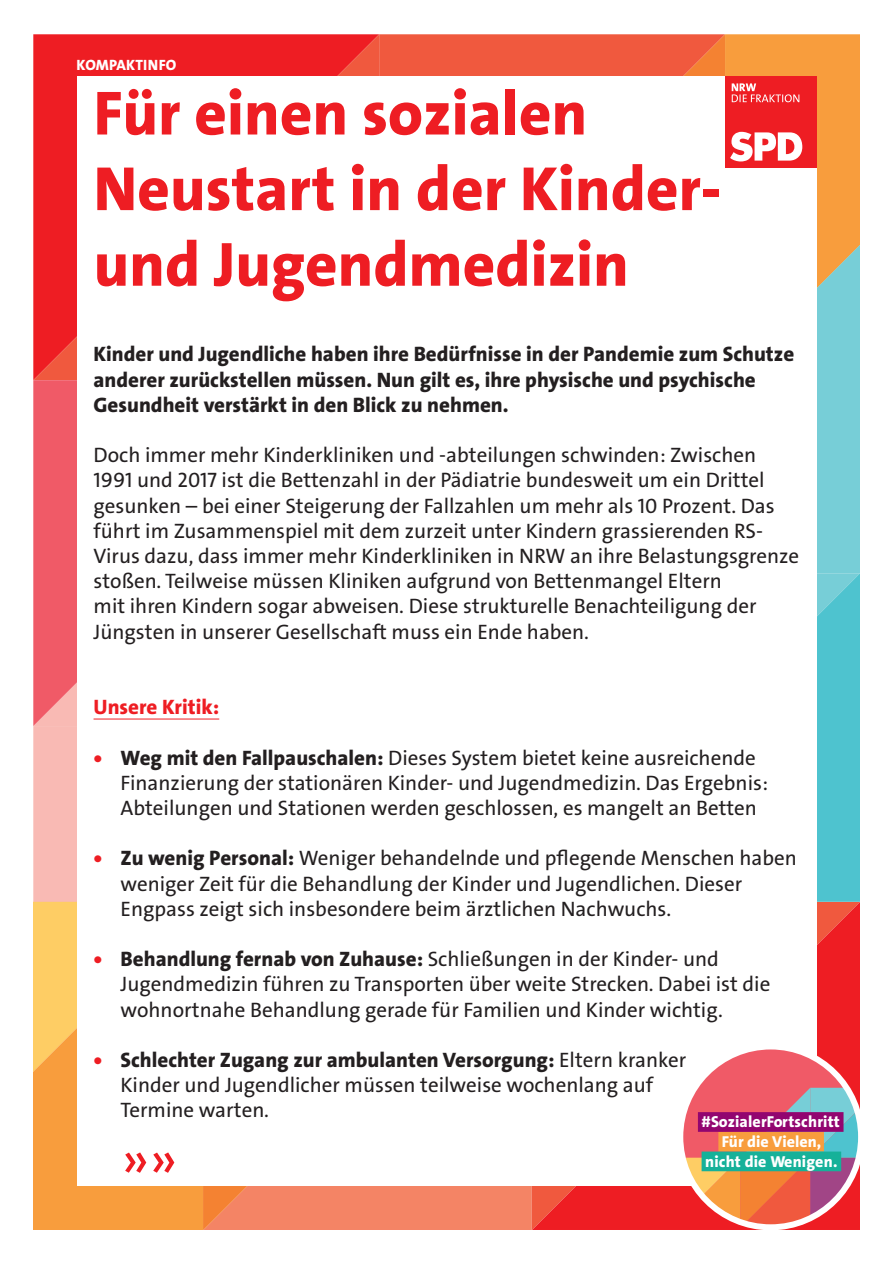
<style>
.page{position:relative;width:893px;height:1263px;background:#fff}
.page>*{position:absolute;margin:0;border:0;box-sizing:border-box;transform-origin:0 0}
.t1{font:63px/75.6px "The Sans LP8 Ex Bld";color:#ee1d23}
.t2{font:21px/25.2px "The Sans LP5 Plain";color:#231f20}
.t3{font:21px/25.2px "The Sans LP8 Ex Bld";color:#231f20}
.t4{font:21px "The Sans LP8 Ex Bld";color:#ee1d23}
.t5{font:15.9px/19.6px "The Sans LP8 Ex Bld";letter-spacing:.01em;color:#fff;text-align:center}
.t6{font:15px "The Sans LP8 Ex Bld";letter-spacing:.01em;color:#fff}
.s1{font-family:"The Sans LP8 Ex Bld";color:#ee1d23}
.s2{font-family:"The Sans LP8 Ex Bld"}
.s3{color:#ee1d23}
.s4{font-family:"The Sans LP5 Plain"}
</style>
<div class="page">
<div style="left:725px;top:34px;width:134px;height:178px;background:#f89d3d"></div>
<svg style="left:34px;top:34px;width:345px;height:346px;background:#ee2428"></svg>
<div style="left:34px;top:380px;width:43px;height:346px;background:#f05a67"></div>
<svg style="left:817px;top:212px;width:42px;height:33px"></svg>
<svg style="left:379px;top:34px;width:346px;height:42px;background:#f05c3f"></svg>
<div style="left:34px;top:726px;width:43px;height:176px;background:#f9bab4"></div>
<div style="left:34px;top:1105px;width:169px;height:124px;background:#f89d3d"></div>
<svg style="left:532px;top:902px;width:327px;height:327px;background:#ee292b"></svg>
<svg style="left:817px;top:573px;width:42px;height:329px;background:#51c3cf"></svg>
<svg style="left:34px;top:902px;width:43px;height:203px;background:#fcbf59"></svg>
<svg style="left:203px;top:1186px;width:329px;height:43px;background:#f48361"></svg>
<svg style="left:817px;top:245px;width:42px;height:328px;background:#7fcacc"></svg>
<div style="left:77px;top:77px;width:739px;height:1109px;background:#fff"></div>
<svg style="left:125px;top:1152px;width:49px;height:21px"></svg>
<div style="left:680px;top:1046px;width:181px;height:181px;background:#f05a67;border-radius:50%"></div>
<svg style="left:680px;top:1088px;width:180px;height:139px"></svg>
<div style="left:677px;top:1043px;width:187px;height:187px;border:6px solid #fff;border-radius:50%"></div>
<div style="left:718px;top:1132px;width:106px;height:19px;background:#f89d3d"></div>
<div style="left:702px;top:1151px;width:139px;height:20px;background:#16b199"></div>
<div style="left:698px;top:1112px;width:145px;height:20px;background:#920570"></div>
<hr style="left:94px;top:719px;width:125px;height:1px;background:#ee1d23">
<div style="left:725px;top:77px;width:91px;height:91px;background:#ee1d23"></div>
<svg style="left:730px;top:132px;width:72px;height:29px"></svg>
<svg style="left:732px;top:83px;width:67px;height:19px"></svg>
<p class="t6" style="left:77px;top:55px;width:101px">KOMPAKTINFO</p>
<h1 class="t1" style="left:94px;top:76px;width:629px">Für einen sozialen<br>Neustart in der Kinder&shy;und Jugendmedizin</h1>
<p class="t3" style="left:94px;top:342px;width:702px">Kinder und Jugendliche haben ihre Bedürfnisse in der Pandemie zum Schutze anderer zurückstellen müssen. Nun gilt es, ihre physische und psychische<br>Gesundheit verstärkt in den Blick zu nehmen.</p>
<p class="t2" style="left:94px;top:443px;width:707px">Doch immer mehr Kinderkliniken und -abteilungen schwinden: Zwischen 1991 und 2017 ist die Bettenzahl in der Pädiatrie bundesweit um ein Drittel gesunken – bei einer Steigerung der Fallzahlen um mehr als 10 Prozent. Das führt im Zusammenspiel mit dem zurzeit unter Kindern grassierenden RS-Virus dazu, dass immer mehr Kinderkliniken in NRW an ihre Belastungsgrenze stoßen. Teilweise müssen Kliniken aufgrund von Bettenmangel Eltern<br>mit ihren Kindern sogar abweisen. Diese strukturelle Benachteiligung der Jüngsten in unserer Gesellschaft muss ein Ende haben.</p>
<p class="t4" style="left:94px;top:694px;width:127px">Unsere Kritik:</p>
<p class="t2" style="left:121px;top:745px;width:649px;text-indent:-27px"><span class="s1">•</span> <span class="s2">Weg mit den Fallpauschalen:</span> Dieses System bietet keine ausreichende<br>Finanzierung der stationären Kinder- und Jugendmedizin. Das Ergebnis:<br>Abteilungen und Stationen werden geschlossen, es mangelt an Betten</p>
<p class="t2" style="left:121px;top:846px;width:678px;text-indent:-27px"><span class="s1">•</span> <span class="s2">Zu wenig Personal:</span> Weniger behandelnde und pflegende Menschen haben weniger Zeit für die Behandlung der Kinder und Jugendlichen. Dieser<br>Engpass zeigt sich insbesondere beim ärztlichen Nachwuchs.</p>
<p class="t3" style="left:94px;top:947px;width:627px"><span class="s3">•</span> Behandlung fernab von Zuhause: <span class="s4">Schließungen in der Kinder- und</span></p>
<p class="t2" style="left:121px;top:972px;width:651px">Jugendmedizin führen zu Transporten über weite Strecken. Dabei ist die wohnortnahe Behandlung gerade für Familien und Kinder wichtig.</p>
<p class="t3" style="left:94px;top:1047px;width:594px"><span class="s3">•</span> Schlechter Zugang zur ambulanten Versorgung: <span class="s4">Eltern kranker</span></p>
<p class="t2" style="left:121px;top:1073px;width:534px">Kinder und Jugendlicher müssen teilweise wochenlang auf<br>Termine warten.</p>
<p class="t5" style="left:701px;top:1112px;width:140px">#SozialerFortschritt</p>
<p class="t5" style="left:705px;top:1132px;width:134px">Für die Vielen, nicht die Wenigen.</p>
</div>
